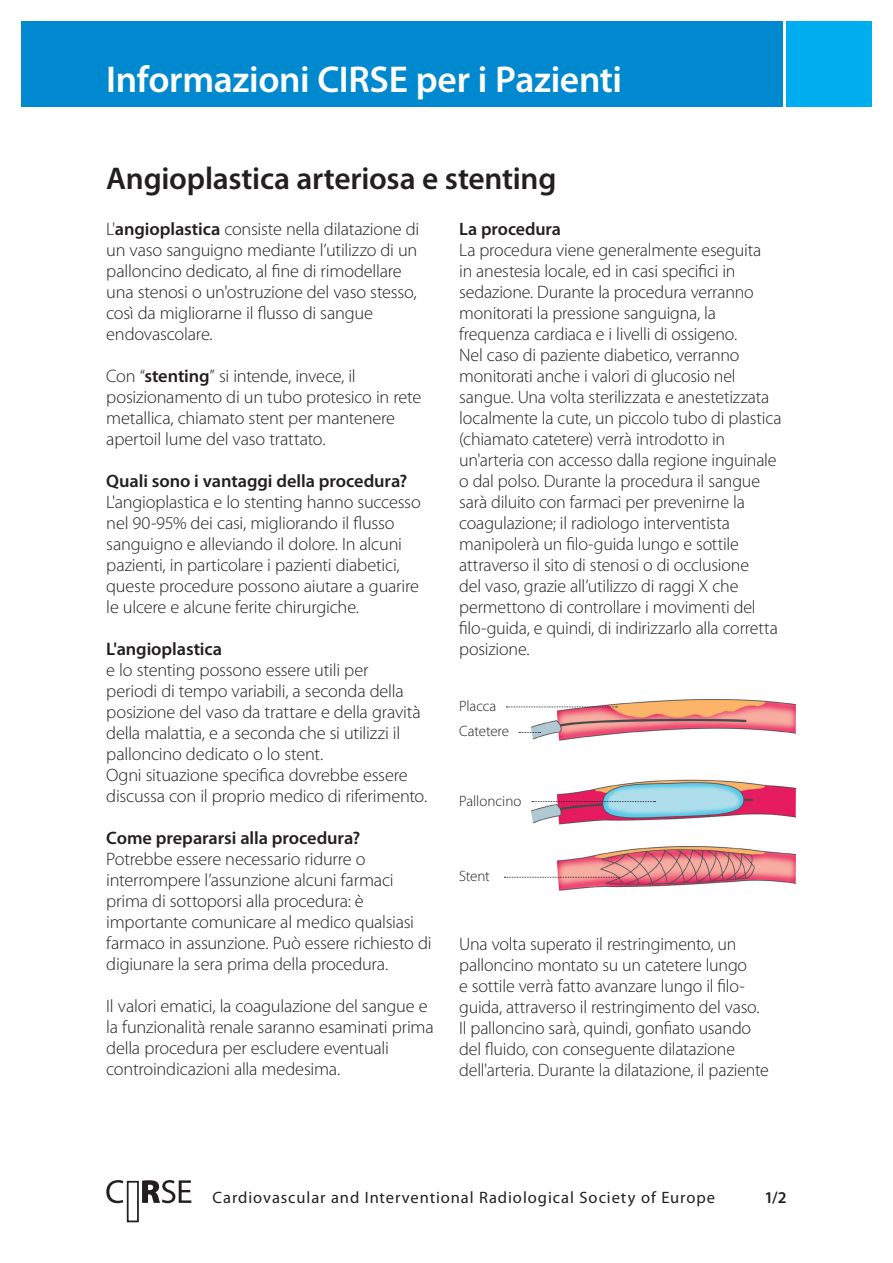
<style>
.page{position:relative;width:893px;height:1263px;background:#fff}
.page>*{position:absolute;margin:0;border:0;box-sizing:border-box;transform-origin:0 0}
.t1{font:600 37.5px "Myriad Pro";letter-spacing:-.01em;color:#fff}
.t2{font:600 31.5px "Myriad Pro";letter-spacing:-.01em;color:#231f20}
.t3{font:300 18px/21px "Myriad Pro";letter-spacing:-.015em;color:#231f20}
.t4{font:600 18px "Myriad Pro";letter-spacing:-.005em;color:#231f20}
.t5{font:16.5px "Myriad Pro";letter-spacing:.055em;color:#231f20}
.t6{font:600 16.5px "Myriad Pro";color:#231f20}
.t7{font:300 15px "Myriad Pro";letter-spacing:-.005em;color:#231f20}
.s1{font-weight:600}
</style>
<div class="page">
<div style="left:127px;top:1181px;width:12px;height:41px;background:#fff;border:2px solid #231f20"></div>
<svg style="left:106px;top:1180px;width:85px;height:23px"></svg>
<div style="left:21px;top:21px;width:761px;height:85px;background:#0089cf"></div>
<div style="left:787px;top:21px;width:85px;height:85px;background:#00aeef"></div>
<img style="left:503px;top:699px;width:294px;height:192px">
<svg style="left:519px;top:732px;width:22px;height:1px"></svg>
<svg style="left:506px;top:706px;width:111px;height:1px"></svg>
<svg style="left:532px;top:801px;width:123px;height:1px"></svg>
<svg style="left:504px;top:877px;width:115px;height:1px"></svg>
<h1 class="t1" style="left:106px;top:59px;width:517px">Informazioni CIRSE per i Pazienti</h1>
<h2 class="t2" style="left:106px;top:161px;width:452px">Angioplastica arteriosa e stenting</h2>
<p class="t3" style="left:106px;top:218px;width:315px">L'<span class="s1">angioplastica</span> consiste nella dilatazione di un vaso sanguigno mediante l’utilizzo di un palloncino dedicato, al fine di rimodellare una stenosi o un'ostruzione del vaso stesso, così da migliorarne il flusso di sangue endovascolare.</p>
<p class="t3" style="left:106px;top:365px;width:316px">Con “<span class="s1">stenting</span>” si intende, invece, il posizionamento di un tubo protesico in rete metallica, chiamato stent per mantenere apertoil lume del vaso trattato.</p>
<p class="t4" style="left:106px;top:471px;width:302px">Quali sono i vantaggi della procedura?</p>
<p class="t3" style="left:106px;top:491px;width:316px">L'angioplastica e lo stenting hanno successo nel 90-95% dei casi, migliorando il flusso sanguigno e alleviando il dolore. In alcuni pazienti, in particolare i pazienti diabetici, queste procedure possono aiutare a guarire le ulcere e alcune ferite chirurgiche.</p>
<p class="t4" style="left:106px;top:639px;width:117px">L'angioplastica</p>
<p class="t3" style="left:106px;top:659px;width:322px">e lo stenting possono essere utili per<br>periodi di tempo variabili, a seconda della posizione del vaso da trattare e della gravità della malattia, e a seconda che si utilizzi il palloncino dedicato o lo stent.<br>Ogni situazione specifica dovrebbe essere discussa con il proprio medico di riferimento.</p>
<p class="t4" style="left:106px;top:828px;width:256px">Come prepararsi alla procedura?</p>
<p class="t3" style="left:106px;top:848px;width:327px">Potrebbe essere necessario ridurre o interrompere l’assunzione alcuni farmaci prima di sottoporsi alla procedura: è importante comunicare al medico qualsiasi farmaco in assunzione. Può essere richiesto di digiunare la sera prima della procedura.</p>
<p class="t3" style="left:106px;top:995px;width:329px">Il valori ematici, la coagulazione del sangue e la funzionalità renale saranno esaminati prima della procedura per escludere eventuali controindicazioni alla medesima.</p>
<p class="t4" style="left:459px;top:219px;width:103px">La procedura</p>
<p class="t3" style="left:459px;top:239px;width:324px">La procedura viene generalmente eseguita<br>in anestesia locale, ed in casi specifici in sedazione. Durante la procedura verranno monitorati la pressione sanguigna, la frequenza cardiaca e i livelli di ossigeno.<br>Nel caso di paziente diabetico, verranno monitorati anche i valori di glucosio nel sangue. Una volta sterilizzata e anestetizzata localmente la cute, un piccolo tubo di plastica (chiamato catetere) verrà introdotto in un'arteria con accesso dalla regione inguinale o dal polso. Durante la procedura il sangue sarà diluito con farmaci per prevenirne la coagulazione; il radiologo interventista manipolerà un filo-guida lungo e sottile attraverso il sito di stenosi o di occlusione<br>del vaso, grazie all’utilizzo di raggi X che permettono di controllare i movimenti del filo-guida, e quindi, di indirizzarlo alla corretta posizione.</p>
<p class="t7" style="left:459px;top:697px;width:39px">Placca</p>
<p class="t7" style="left:459px;top:723px;width:51px">Catetere</p>
<p class="t7" style="left:459px;top:793px;width:64px">Palloncino</p>
<p class="t7" style="left:459px;top:868px;width:32px">Stent</p>
<p class="t3" style="left:459px;top:934px;width:311px">Una volta superato il restringimento, un palloncino montato su un catetere lungo<br>e sottile verrà fatto avanzare lungo il filo&shy;guida, attraverso il restringimento del vaso.<br>Il palloncino sarà, quindi, gonfiato usando del fluido, con conseguente dilatazione dell'arteria. Durante la dilatazione, il paziente</p>
<p class="t5" style="left:213px;top:1188px;width:504px">Cardiovascular and Interventional Radiological Society of Europe</p>
<p class="t6" style="left:764px;top:1188px;width:24px">1/2</p>
</div>
